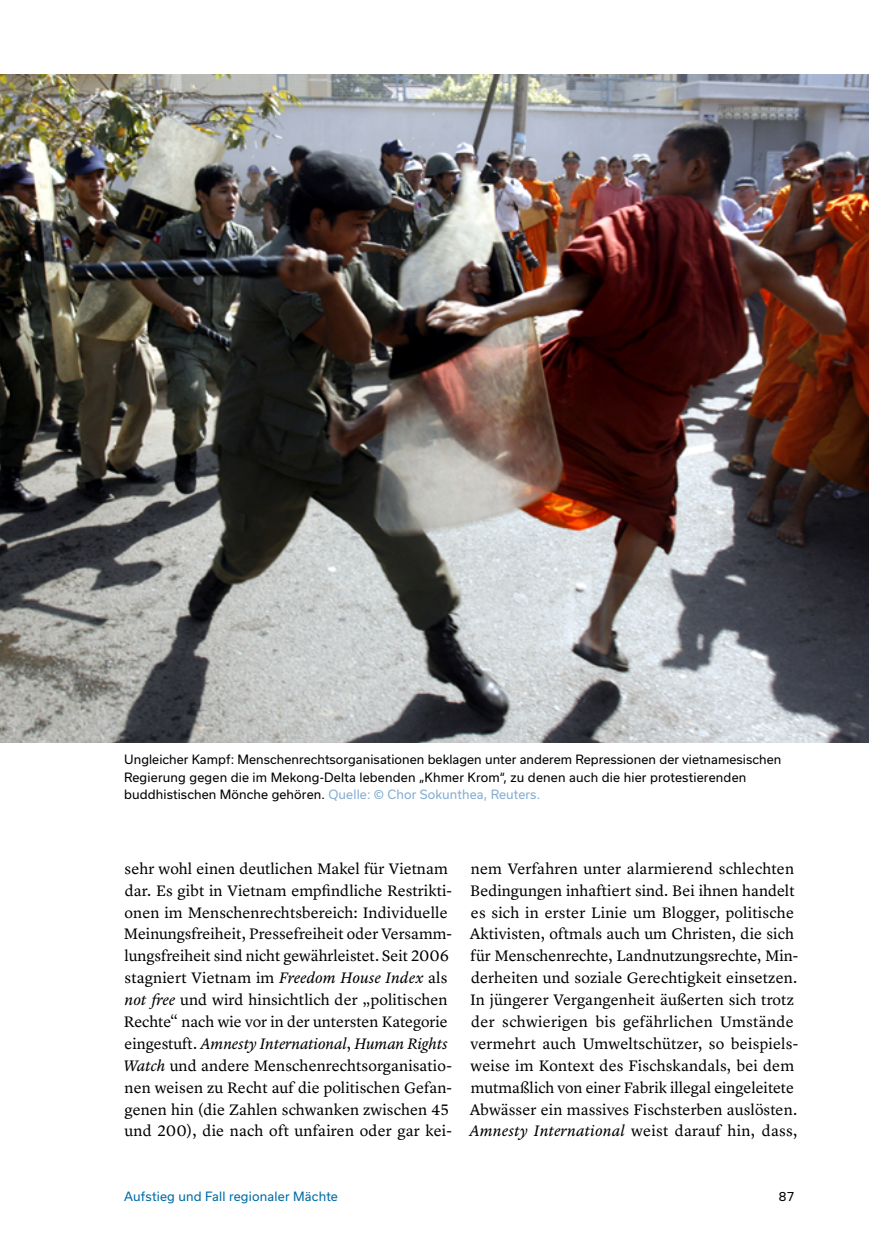
<style>
.page{position:relative;width:869px;height:1246px;background:#fff}
.page>*{position:absolute;margin:0;border:0;box-sizing:border-box;transform-origin:0 0}
.text{font:15.75px/21.9px "Lyon Text";letter-spacing:.005em;color:#000}
.t1{font:12.25px/17.5px "Usual";letter-spacing:.01em;color:#000}
.t2{font:12.25px "Usual";letter-spacing:.015em;color:#006ca6}
.s1{color:#85aed2}
.s2{font-style:italic}
</style>
<div class="page">
<img style="left:0;top:75px;width:868px;height:667px">
<p class="t1" style="left:124px;top:750px;width:658px">Ungleicher Kampf: Menschenrechtsorganisationen beklagen unter anderem Repressionen der vietnamesischen<br>Regierung gegen die im Mekong-Delta lebenden „Khmer Krom“, zu denen auch die hier protestierenden buddhistischen Mönche gehören. <span class="s1">Quelle: © Chor Sokunthea, Reuters.</span></p>
<p class="text" style="left:123px;top:856px;width:330px">sehr wohl einen deutlichen Makel für Vietnam dar. Es gibt in Vietnam empfindliche Restrikti&shy;onen im Menschenrechtsbereich: Individuelle Meinungsfreiheit, Pressefreiheit oder Versamm&shy;lungsfreiheit sind nicht gewährleistet. Seit 2006 stagniert Vietnam im <span class="s2">Freedom House Index</span> als <span class="s2">not free</span> und wird hinsichtlich der „politischen Rechte“ nach wie vor in der untersten Kategorie eingestuft. <span class="s2">Amnesty International</span>, <span class="s2">Human Rights Watch</span> und andere Menschenrechtsorganisatio&shy;nen weisen zu Recht auf die politischen Gefan&shy;genen hin (die Zahlen schwanken zwischen 45 und 200), die nach oft unfairen oder gar kei-</p>
<p class="text" style="left:469px;top:856px;width:330px">nem Verfahren unter alarmierend schlechten Bedingungen inhaftiert sind. Bei ihnen handelt es sich in erster Linie um Blogger, politische Aktivisten, oftmals auch um Christen, die sich für Menschenrechte, Landnutzungsrechte, Min&shy;derheiten und soziale Gerechtigkeit einsetzen.<br>In jüngerer Vergangenheit äußerten sich trotz der schwierigen bis gefährlichen Umstände vermehrt auch Umweltschützer, so beispiels&shy;weise im Kontext des Fischskandals, bei dem mutmaßlich von einer Fabrik illegal eingeleitete Abwässer ein massives Fischsterben auslösten.<br><span class="s2">Amnesty International</span> weist darauf hin, dass,</p>
<p class="t2" style="left:124px;top:1188px;width:215px">Aufstieg und Fall regionaler Mächte</p>
<p class="t1" style="left:778px;top:1186px;width:17px">87</p>
</div>
